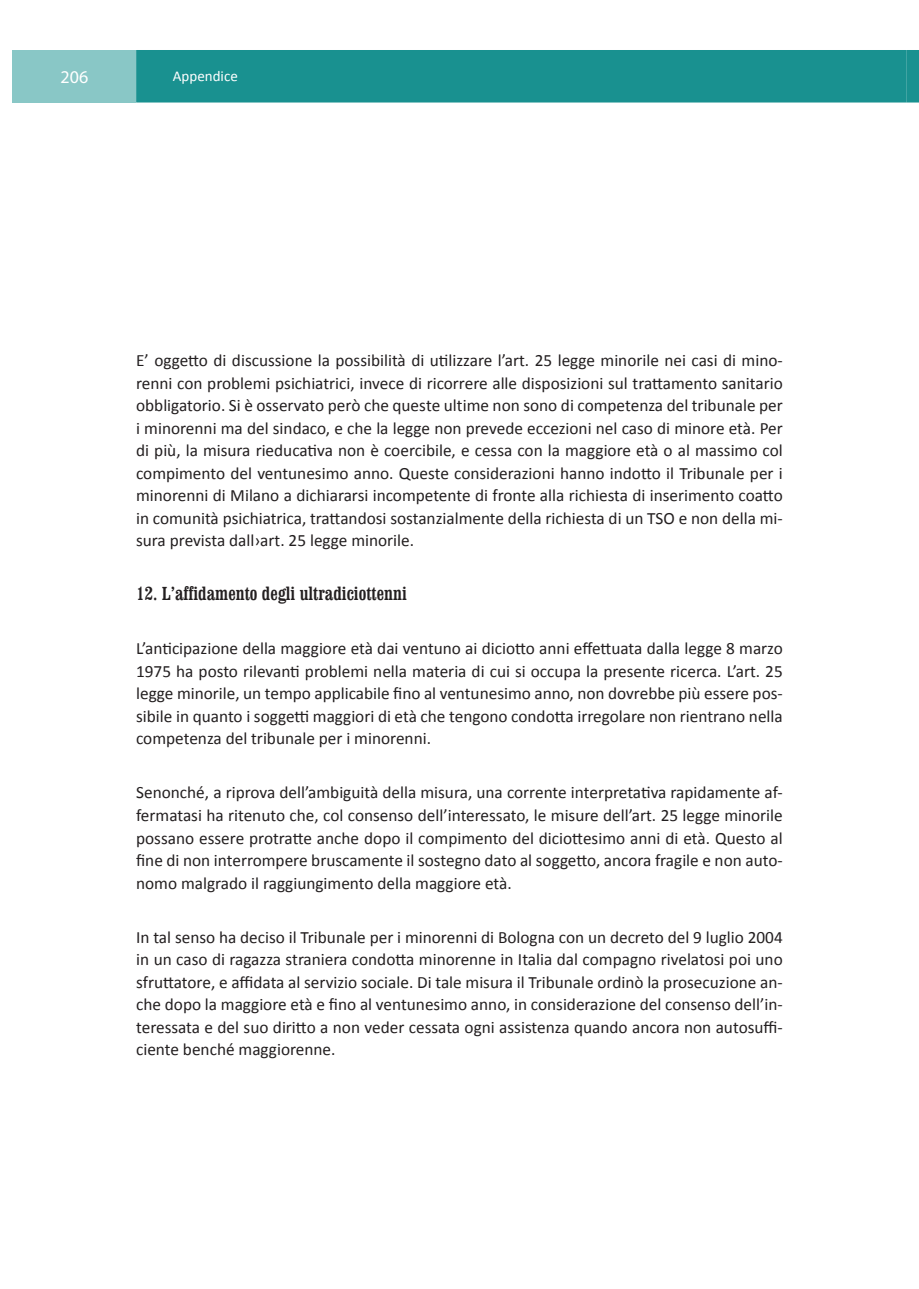
<style>
.page{position:relative;width:919px;height:1289px;background:#fff}
.page>*{position:absolute;margin:0;border:0;box-sizing:border-box;transform-origin:0 0}
.t1{font:condensed 19.5px "Clarendon BT";color:#231f20}
.t2{font:18px "Myriad Pro";color:#fff}
.t3{font:17.25px/22.5px "Calibri";color:#231f20;text-align:justify}
.t4{font:15px "Calibri";color:#fff}
</style>
<div class="page">
<div style="left:136px;top:50px;width:770px;height:52px;background:#199190"></div>
<div style="left:13px;top:50px;width:123px;height:52px;background:#89c7c6"></div>
<div style="left:906px;top:50px;width:12px;height:52px;background:#199190"></div>
<p class="t2" style="left:61px;top:65px;width:29px">206</p>
<p class="t4" style="left:173px;top:67px;width:66px">Appendice</p>
<p class="t3" style="left:136px;top:349px;width:648px">E’ oggetto di discussione la possibilità di utilizzare l’art. 25 legge minorile nei casi di mino&shy;renni con problemi psichiatrici, invece di ricorrere alle disposizioni sul trattamento sanitario obbligatorio. Si è osservato però che queste ultime non sono di competenza del tribunale per i minorenni ma del sindaco, e che la legge non prevede eccezioni nel caso di minore età. Per di più, la misura rieducativa non è coercibile, e cessa con la maggiore età o al massimo col compimento del ventunesimo anno. Queste considerazioni hanno indotto il Tribunale per i minorenni di Milano a dichiararsi incompetente di fronte alla richiesta di inserimento coatto in comunità psichiatrica, trattandosi sostanzialmente della richiesta di un TSO e non della mi&shy;sura prevista dall›art. 25 legge minorile.</p>
<p class="t1" style="left:136px;top:581px;width:272px">12. L’affidamento degli ultradiciottenni</p>
<p class="t3" style="left:136px;top:637px;width:648px">L’anticipazione della maggiore età dai ventuno ai diciotto anni effettuata dalla legge 8 marzo 1975 ha posto rilevanti problemi nella materia di cui si occupa la presente ricerca. L’art. 25 legge minorile, un tempo applicabile fino al ventunesimo anno, non dovrebbe più essere pos&shy;sibile in quanto i soggetti maggiori di età che tengono condotta irregolare non rientrano nella competenza del tribunale per i minorenni.</p>
<p class="t3" style="left:136px;top:781px;width:648px">Senonché, a riprova dell’ambiguità della misura, una corrente interpretativa rapidamente af&shy;fermatasi ha ritenuto che, col consenso dell’interessato, le misure dell’art. 25 legge minorile possano essere protratte anche dopo il compimento del diciottesimo anni di età. Questo al fine di non interrompere bruscamente il sostegno dato al soggetto, ancora fragile e non auto&shy;nomo malgrado il raggiungimento della maggiore età.</p>
<p class="t3" style="left:136px;top:925px;width:648px">In tal senso ha deciso il Tribunale per i minorenni di Bologna con un decreto del 9 luglio 2004 in un caso di ragazza straniera condotta minorenne in Italia dal compagno rivelatosi poi uno sfruttatore, e affidata al servizio sociale. Di tale misura il Tribunale ordinò la prosecuzione an&shy;che dopo la maggiore età e fino al ventunesimo anno, in considerazione del consenso dell’in&shy;teressata e del suo diritto a non veder cessata ogni assistenza quando ancora non autosuffi&shy;ciente benché maggiorenne.</p>
</div>
